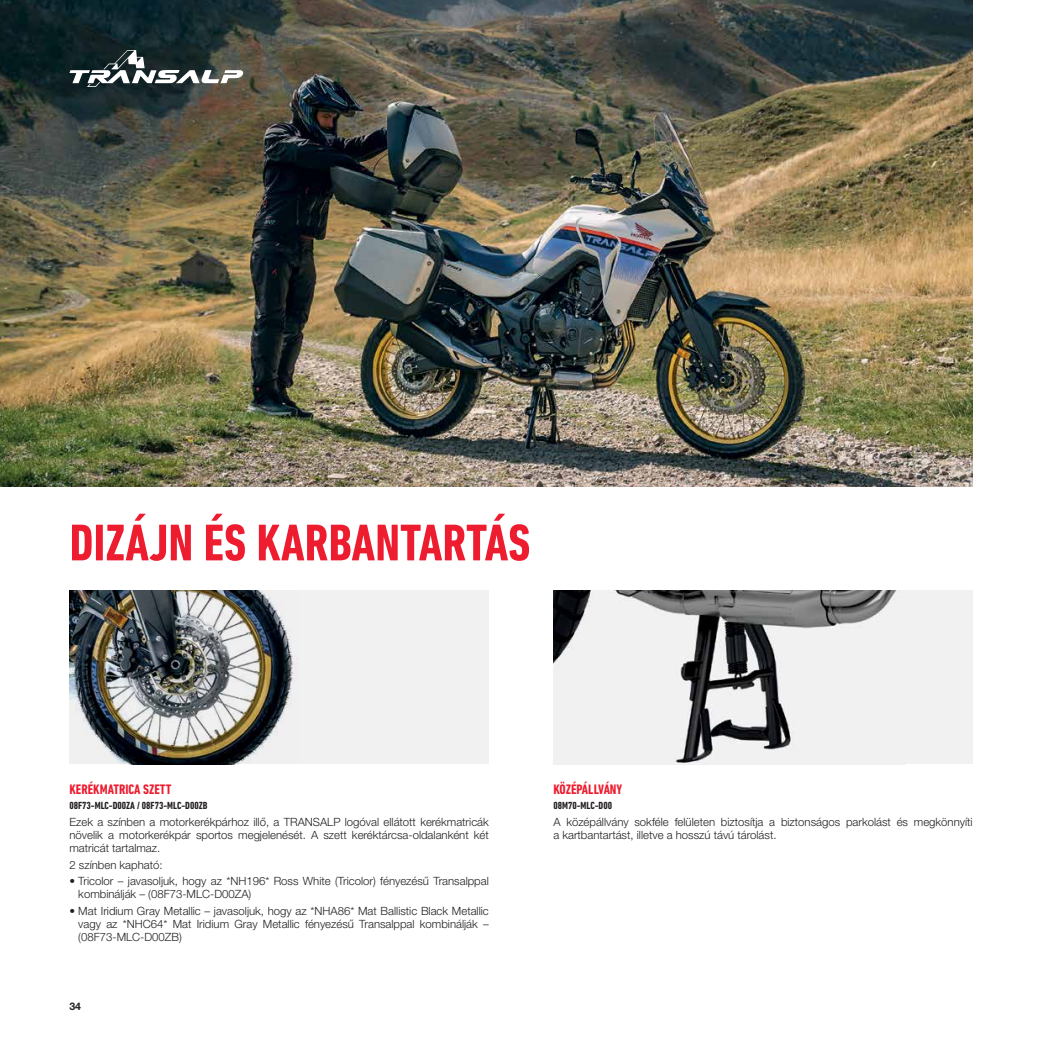
<style>
.page{position:relative;width:1042px;height:1042px;background:#fff}
.page>*{position:absolute;margin:0;border:0;box-sizing:border-box;transform-origin:0 0}
.t1{font:700 condensed 52.5px "DIN Next LT Pro";color:#ed1c2f}
.t2{font:700 condensed 14px "DIN Next LT Pro";color:#ed1c2f}
.t3{font:300 11.38px/13.1px "Helvetica Neue LT Pro";color:#231f20}
.t4{font:700 condensed 10.5px "DIN Next LT Pro";color:#231f20}
.t5{font:700 10.5px "Helvetica Neue LT Pro";color:#231f20}
</style>
<div class="page">
<div style="left:69px;top:590px;width:420px;height:174px;background:#f1f1f2"></div>
<img style="left:69px;top:590px;width:229px;height:174px">
<div style="left:553px;top:590px;width:420px;height:174px;background:#f1f1f2"></div>
<img style="left:553px;top:590px;width:344px;height:173px">
<img style="left:0;top:0;width:973px;height:486px">
<svg style="left:69px;top:50px;width:174px;height:37px"></svg>
<h1 class="t1" style="left:70px;top:513px;width:462px">DIZÁJN ÉS KARBANTARTÁS</h1>
<p class="t2" style="left:69px;top:782px;width:103px">KERÉKMATRICA SZETT</p>
<p class="t4" style="left:69px;top:799px;width:139px">08F73-MLC-D00ZA / 08F73-MLC-D00ZB</p>
<p class="t3" style="left:69px;top:815px;width:421px;text-align:justify">Ezek a színben a motorkerékpárhoz illő, a TRANSALP logóval ellátott kerékmatricák növelik a motorkerékpár sportos megjelenését. A szett keréktárcsa-oldalanként két matricát tartalmaz.</p>
<p class="t3" style="left:69px;top:858px;width:95px">2 színben kapható:</p>
<p class="t3" style="left:78px;top:874px;width:412px;text-indent:-9px">• Tricolor – javasoljuk, hogy az *NH196* Ross White (Tricolor) fényezésű Transalppal kombinálják – (08F73-MLC-D00ZA)</p>
<p class="t3" style="left:78px;top:904px;width:412px;text-align:justify;text-indent:-9px">• Mat Iridium Gray Metallic – javasoljuk, hogy az *NHA86* Mat Ballistic Black Metallic vagy az *NHC64* Mat Iridium Gray Metallic fényezésű Transalppal kombinálják – (08F73-MLC-D00ZB)</p>
<p class="t5" style="left:69px;top:1000px;width:13px">34</p>
<p class="t2" style="left:553px;top:782px;width:71px">KÖZÉPÁLLVÁNY</p>
<p class="t4" style="left:553px;top:799px;width:60px">08M70-MLC-D00</p>
<p class="t3" style="left:553px;top:815px;width:421px">A középállvány sokféle felületen biztosítja a biztonságos parkolást és megkönnyíti a kartbantartást, illetve a hosszú távú tárolást.</p>
</div>
